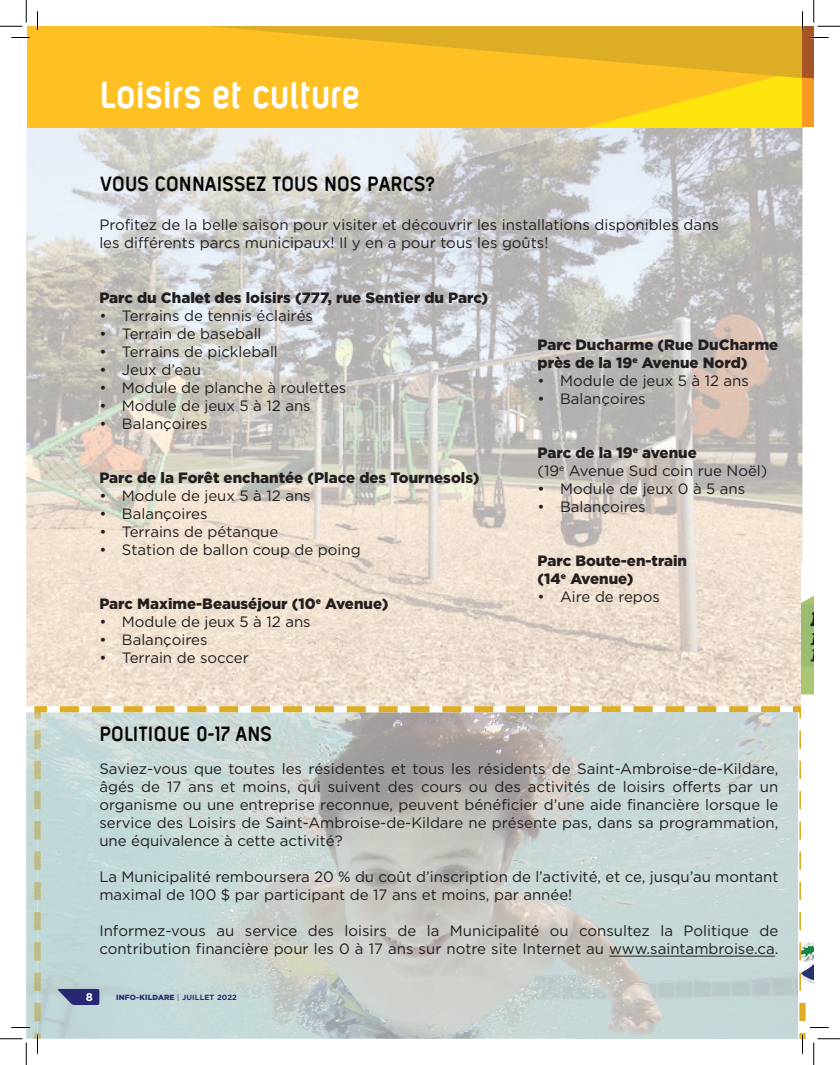
<style>
.page{position:relative;width:840px;height:1065px;background:#fff}
.page>*{position:absolute;margin:0;border:0;box-sizing:border-box;transform-origin:0 0}
.t1{font:700 condensed 41.25px "Layar Bahtera Dd W01";color:#fff}
.t2{font:700 condensed 22.5px "Layar Bahtera Dd W01";letter-spacing:.01em;color:#040503}
.t3{font:15px/18px "Gotham HTF";color:#231f20}
.t4{font:900 15px/18px "Gotham HTF";color:#231f20}
.t5{font:700 11.25px "Gotham HTF";color:#fff}
.t6{font:900 7.5px "Gotham HTF";letter-spacing:.02em;color:#2b2c72}
.s1{font-weight:900}
.s2{font-weight:400}
.s3{font-weight:700}
</style>
<div class="page">
<img style="left:26px;top:127px;width:776px;height:579px">
<img style="left:26px;top:712px;width:771px;height:327px">
<svg style="left:34px;top:706px;width:767px;height:12px"></svg>
<img style="left:802px;top:595px;width:12px;height:100px">
<svg style="left:57px;top:989px;width:42px;height:16px"></svg>
<img style="left:26px;top:124px;width:573px;height:153px">
<div style="left:27px;top:26px;width:107px;height:101px;background:#fec022"></div>
<svg style="left:134px;top:26px;width:669px;height:101px;background:#f6be20"></svg>
<hr style="left:609px;top:956px;width:166px;height:1px;background:#231f20">
<svg style="left:11px;top:37px;width:19px;height:1px"></svg>
<svg style="left:37px;top:11px;width:1px;height:19px"></svg>
<svg style="left:0;top:0;width:27px;height:27px"></svg>
<svg style="left:0;top:730px;width:41px;height:335px"></svg>
<svg style="left:802px;top:0;width:38px;height:126px"></svg>
<svg style="left:799px;top:730px;width:41px;height:335px"></svg>
<h1 class="t1" style="left:99px;top:75px;width:262px">Loisirs et culture</h1>
<h2 class="t2" style="left:101px;top:173px;width:336px">VOUS CONNAISSEZ TOUS NOS PARCS?</h2>
<p class="t3" style="left:99px;top:216px;width:621px">Profitez de la belle saison pour visiter et découvrir les installations disponibles dans les différents parcs municipaux! Il y en a pour tous les goûts!</p>
<p class="t4" style="left:99px;top:288px;width:390px">Parc du Chalet des loisirs (777, rue Sentier du Parc)</p>
<p class="t3" style="left:99px;top:306px;width:215px">• Terrains de tennis éclairés</p>
<p class="t3" style="left:99px;top:324px;width:164px">• Terrain de baseball</p>
<p class="t3" style="left:99px;top:342px;width:180px">• Terrains de pickleball</p>
<p class="t3" style="left:99px;top:360px;width:103px">• Jeux d’eau</p>
<p class="t3" style="left:99px;top:378px;width:249px">• Module de planche à roulettes</p>
<p class="t3" style="left:99px;top:396px;width:213px">• Module de jeux 5 à 12 ans</p>
<p class="t3" style="left:99px;top:414px;width:110px">• Balançoires</p>
<p class="t4" style="left:99px;top:468px;width:382px">Parc de la Forêt enchantée (Place des Tournesols)</p>
<p class="t3" style="left:99px;top:486px;width:213px">• Module de jeux 5 à 12 ans</p>
<p class="t3" style="left:99px;top:504px;width:110px">• Balançoires</p>
<p class="t3" style="left:99px;top:522px;width:181px">• Terrains de pétanque</p>
<p class="t3" style="left:99px;top:540px;width:263px">• Station de ballon coup de poing</p>
<p class="t4" style="left:99px;top:594px;width:290px">Parc Maxime-Beauséjour (10<sup>e</sup> Avenue)</p>
<p class="t3" style="left:99px;top:612px;width:213px">• Module de jeux 5 à 12 ans</p>
<p class="t3" style="left:99px;top:630px;width:110px">• Balançoires</p>
<p class="t3" style="left:99px;top:648px;width:151px">• Terrain de soccer</p>
<p class="t4" style="left:538px;top:336px;width:242px">Parc Ducharme (Rue DuCharme près de la 19<sup>e</sup> Avenue Nord)</p>
<p class="t3" style="left:538px;top:372px;width:213px">• Module de jeux 5 à 12 ans</p>
<p class="t3" style="left:538px;top:390px;width:110px">• Balançoires</p>
<p class="t3" style="left:538px;top:444px;width:231px"><span class="s1">Parc de la 19</span><sup>e</sup> <span class="s1">avenue<br></span>(19<sup>e</sup> Avenue Sud coin rue Noël)</p>
<p class="t3" style="left:538px;top:480px;width:209px">• Module de jeux 0 à 5 ans</p>
<p class="t3" style="left:538px;top:498px;width:110px">• Balançoires</p>
<p class="t4" style="left:538px;top:552px;width:151px">Parc Boute-en-train (14<sup>e</sup> Avenue)</p>
<p class="t3" style="left:538px;top:588px;width:124px">• Aire de repos</p>
<h2 class="t2" style="left:99px;top:723px;width:174px">POLITIQUE 0-17 ANS</h2>
<p class="t3" style="left:99px;top:760px;width:681px;text-align:justify">Saviez-vous que toutes les résidentes et tous les résidents de Saint-Ambroise-de-Kildare, âgés de 17 ans et moins, qui suivent des cours ou des activités de loisirs offerts par un organisme ou une entreprise reconnue, peuvent bénéficier d’une aide financière lorsque le service des Loisirs de Saint-Ambroise-de-Kildare ne présente pas, dans sa programmation, une équivalence à cette activité?</p>
<p class="t3" style="left:99px;top:868px;width:681px">La Municipalité remboursera 20 % du coût d’inscription de l’activité, et ce, jusqu’au montant maximal de 100 $ par participant de 17 ans et moins, par année!</p>
<p class="t3" style="left:99px;top:922px;width:681px">Informez-vous au service des loisirs de la Municipalité ou consultez la Politique de contribution financière pour les 0 à 17 ans sur notre site Internet au www.saintambroise.ca.</p>
<p class="t5" style="left:86px;top:991px;width:9px">8</p>
<p class="t6" style="left:116px;top:993px;width:122px">INFO-KILDARE <span class="s2">|</span> <span class="s3">JUILLET 2022</span></p>
</div>
